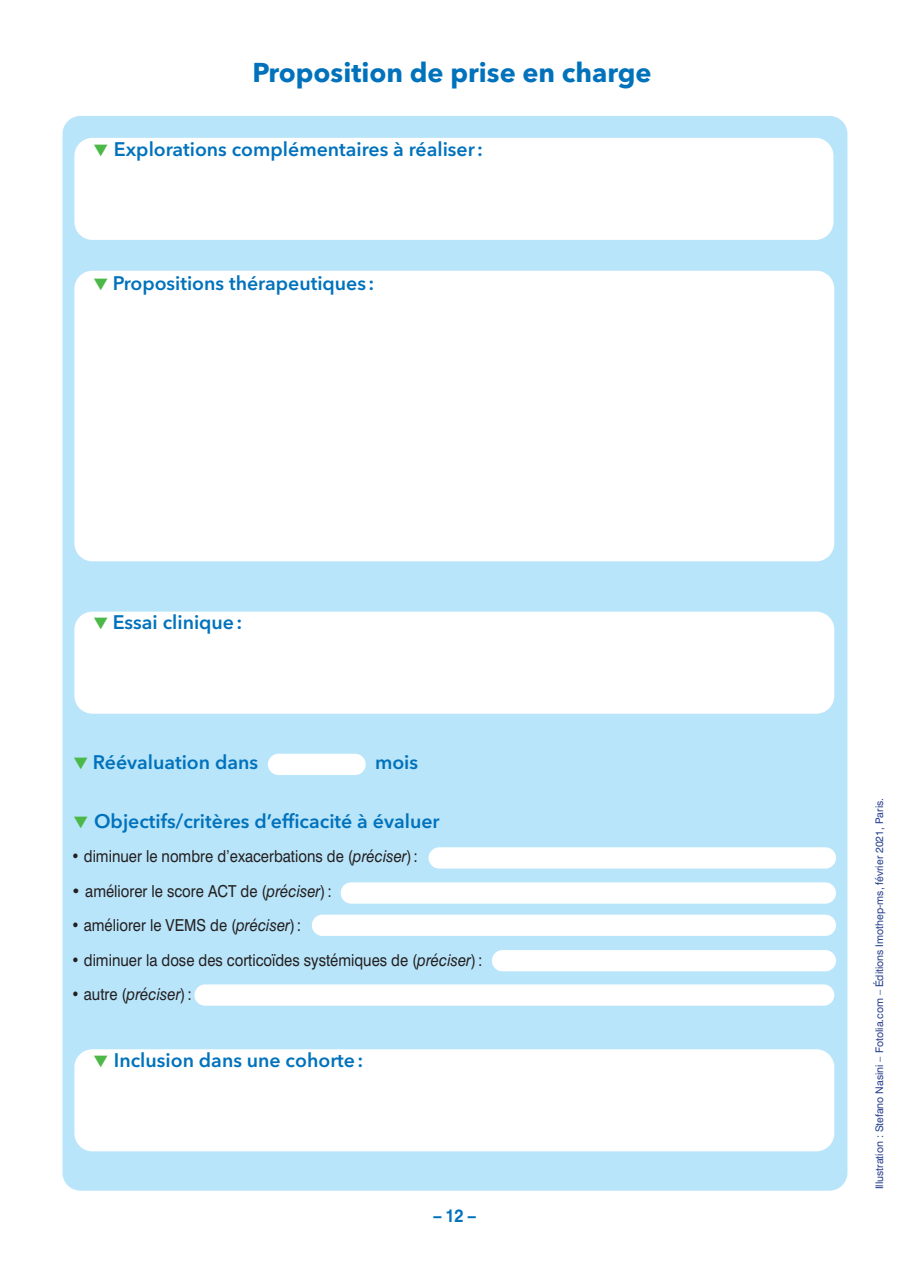
<style>
.page{position:relative;width:910px;height:1280px;background:#fff}
.page>*{position:absolute;margin:0;border:0;box-sizing:border-box;transform-origin:0 0}
.t1{font:700 27px "Avenir Next LT Pro";color:#0072bc}
.t2{font:600 19.5px "Avenir Next LT Pro";color:#0072bc}
.t3{font:700 18px "Swiss 721 BT";color:#0072bc;scale:.9 1}
.t4{font:16.5px "Swiss 721 BT";color:#231f20;scale:.9 1}
.t5{font:16.5px "Swiss 721 BT";color:#231f20}
.t6{font:10.5px "Swiss 721 BT";color:#253f8e}
.s1{color:#4cb848}
.s2{font-style:italic}
</style>
<div class="page">
<div style="left:63px;top:116px;width:784px;height:1075px;background:#b9e5fa;border-radius:18px"></div>
<div style="left:74px;top:138px;width:759px;height:102px;background:#fff;border-radius:18px"></div>
<div style="left:74px;top:271px;width:760px;height:290px;background:#fff;border-radius:18px"></div>
<div style="left:492px;top:950px;width:344px;height:21px;background:#fff;border-radius:11px"></div>
<div style="left:312px;top:915px;width:524px;height:21px;background:#fff;border-radius:11px"></div>
<div style="left:429px;top:847px;width:407px;height:21px;background:#fff;border-radius:11px"></div>
<div style="left:268px;top:754px;width:98px;height:21px;background:#fff;border-radius:11px"></div>
<div style="left:74px;top:1049px;width:760px;height:102px;background:#fff;border-radius:18px"></div>
<div style="left:74px;top:612px;width:760px;height:102px;background:#fff;border-radius:18px"></div>
<div style="left:341px;top:882px;width:495px;height:22px;background:#fff;border-radius:11px"></div>
<div style="left:194px;top:984px;width:640px;height:22px;background:#fff;border-radius:11px"></div>
<h1 class="t1" style="left:252px;top:56px;width:401px">Proposition de prise en charge</h1>
<p class="t2" style="left:93px;top:137px;width:391px"><span class="s1">▼</span> Explorations complémentaires à réaliser:</p>
<p class="t2" style="left:93px;top:271px;width:283px"><span class="s1">▼</span> Propositions thérapeutiques :</p>
<p class="t2" style="left:93px;top:611px;width:151px"><span class="s1">▼</span> Essai clinique:</p>
<p class="t2" style="left:73px;top:751px;width:186px"><span class="s1">▼</span> Réévaluation dans</p>
<p class="t2" style="left:375px;top:751px;width:45px">mois</p>
<p class="t2" style="left:73px;top:809px;width:368px"><span class="s1">▼</span> Objectifs/critères d’efficacité à évaluer</p>
<p class="t4" style="left:71px;top:846px;width:387px">• diminuer le nombre d’exacerbations de (<span class="s2">préciser</span>):</p>
<p class="t5" style="left:71px;top:881px;width:262px">• améliorer le score ACT de (<span class="s2">préciser</span>):</p>
<p class="t4" style="left:71px;top:915px;width:257px">• améliorer le VEMS de (<span class="s2">préciser</span>):</p>
<p class="t4" style="left:71px;top:950px;width:459px">• diminuer la dose des corticoïdes systémiques de (<span class="s2">préciser</span>):</p>
<p class="t4" style="left:71px;top:984px;width:136px">• autre (<span class="s2">préciser</span>):</p>
<p class="t2" style="left:93px;top:1048px;width:271px"><span class="s1">▼</span> Inclusion dans une cohorte:</p>
<p class="t3" style="left:433px;top:1204px;width:49px">– 12 –</p>
<p class="t6" style="left:873px;top:1189px;width:393px;rotate:-90deg">Illustration : Stefano Nasini – Fotolia.com – Éditions Imothep-ms, février 2021, Paris.</p>
</div>
